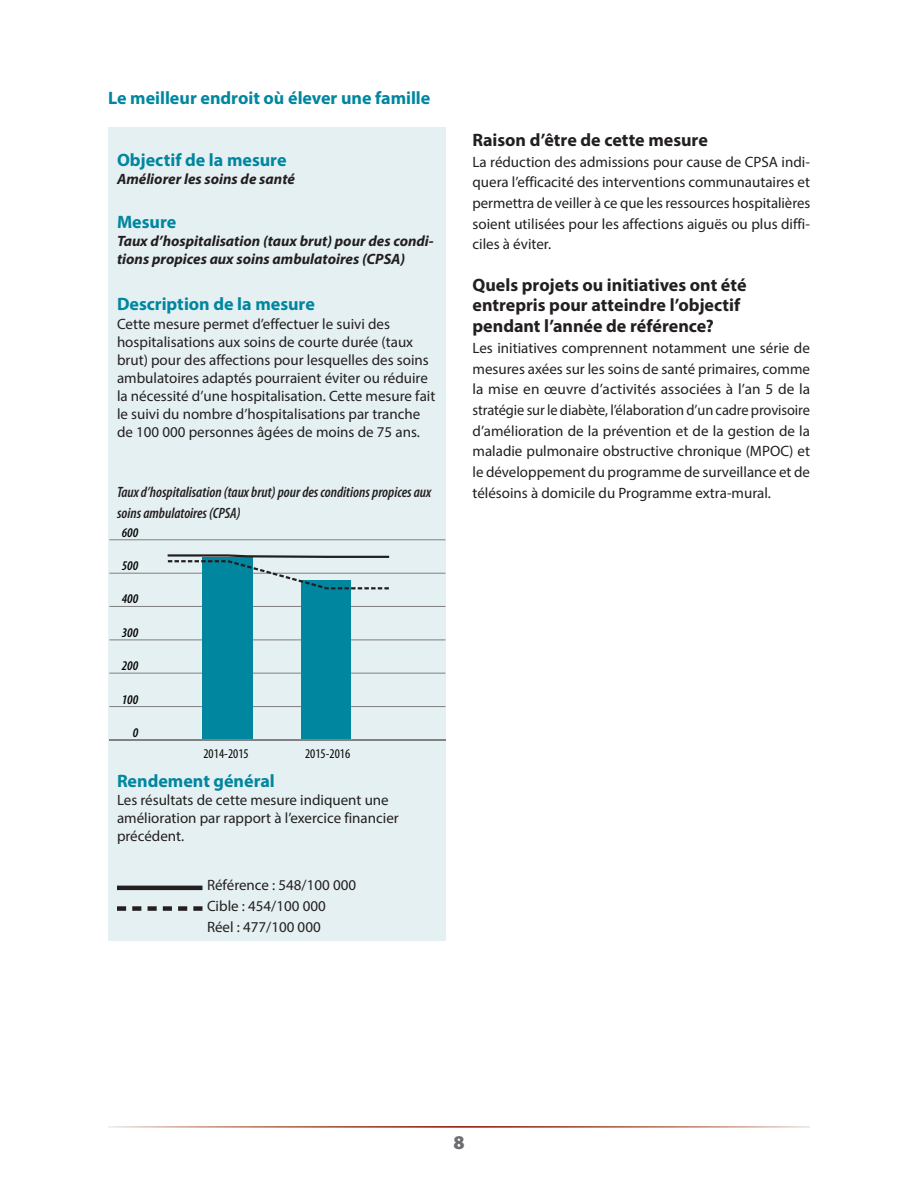
<style>
.page{position:relative;width:918px;height:1188px;background:#fff}
.page>*{position:absolute;margin:0;border:0;box-sizing:border-box;transform-origin:0 0}
.t1{font:900 19.5px "Myriad Pro";color:#6c6d70}
.t2{font:700 18px/20.7px "Myriad Pro";color:#231f20}
.t3{font:700 18px "Myriad Pro";color:#00869f}
.t4{font:15px/20.7px "Myriad Pro";color:#231f20}
.t5{font:italic 700 15px/18px "Myriad Pro";color:#231f20}
.t6{font:italic 600 condensed 15px/20.7px "Myriad Pro";color:#231f20}
.t7{font:italic 600 condensed 13.35px "Myriad Pro";letter-spacing:.005em;color:#040503}
.t8{font:condensed 13.35px "Myriad Pro";color:#040503}
</style>
<div class="page">
<div style="left:108px;top:127px;width:338px;height:813px;background:#e5f0f3"></div>
<hr style="left:117px;top:886px;width:85px;height:4px;background:#231f20">
<svg style="left:117px;top:906px;width:85px;height:5px"></svg>
<hr style="left:109px;top:539px;width:337px;height:1px;background:#828282">
<hr style="left:109px;top:573px;width:337px;height:1px;background:#828282">
<hr style="left:109px;top:606px;width:337px;height:1px;background:#828282">
<hr style="left:109px;top:639px;width:337px;height:1px;background:#828282">
<hr style="left:109px;top:673px;width:337px;height:1px;background:#828282">
<hr style="left:109px;top:706px;width:337px;height:1px;background:#828282">
<div style="left:301px;top:581px;width:50px;height:159px;background:#00869f"></div>
<div style="left:202px;top:557px;width:50px;height:183px;background:#00869f"></div>
<hr style="left:109px;top:739px;width:337px;height:1px;background:#828282">
<svg style="left:165px;top:554px;width:227px;height:37px"></svg>
<p class="t3" style="left:108px;top:87px;width:324px">Le meilleur endroit où élever une famille</p>
<p class="t3" style="left:117px;top:148px;width:171px">Objectif de la mesure</p>
<p class="t5" style="left:117px;top:169px;width:180px">Améliorer les soins de santé</p>
<p class="t3" style="left:117px;top:210px;width:61px">Mesure</p>
<p class="t5" style="left:117px;top:231px;width:318px">Taux d’hospitalisation (taux brut) pour des condi&shy;tions propices aux soins ambulatoires (CPSA)</p>
<p class="t3" style="left:117px;top:293px;width:199px">Description de la mesure</p>
<p class="t4" style="left:117px;top:314px;width:320px;line-height:18px">Cette mesure permet d’effectuer le suivi des hospitalisations aux soins de courte durée (taux brut) pour des affections pour lesquelles des soins ambulatoires adaptés pourraient éviter ou réduire la nécessité d’une hospitalisation. Cette mesure fait le suivi du nombre d’hospitalisations par tranche de 100 000 personnes âgées de moins de 75 ans.</p>
<p class="t6" style="left:117px;top:482px;width:316px">Taux d’hospitalisation (taux brut) pour des conditions propices aux soins ambulatoires (CPSA)</p>
<p class="t7" style="left:122px;top:524px;width:18px">600</p>
<p class="t7" style="left:122px;top:558px;width:18px">500</p>
<p class="t7" style="left:122px;top:591px;width:18px">400</p>
<p class="t7" style="left:122px;top:624px;width:18px">300</p>
<p class="t7" style="left:122px;top:657px;width:18px">200</p>
<p class="t7" style="left:122px;top:691px;width:18px">100</p>
<p class="t7" style="left:133px;top:724px;width:7px">0</p>
<p class="t8" style="left:204px;top:746px;width:47px">2014-2015</p>
<p class="t8" style="left:305px;top:746px;width:47px">2015-2016</p>
<p class="t3" style="left:117px;top:769px;width:159px">Rendement général</p>
<p class="t4" style="left:117px;top:790px;width:283px;line-height:18px">Les résultats de cette mesure indiquent une amélioration par rapport à l’exercice financier précédent.</p>
<p class="t4" style="left:207px;top:874px;width:151px">Référence : 548/100 000<br>Cible : 454/100 000<br>Réel : 477/100 000</p>
<p class="t2" style="left:472px;top:129px;width:237px">Raison d’être de cette mesure</p>
<p class="t4" style="left:472px;top:151px;width:339px;text-align:justify">La réduction des admissions pour cause de CPSA indi&shy;quera l’efficacité des interventions communautaires et permettra de veiller à ce que les ressources hospitalières soient utilisées pour les affections aiguës ou plus diffi&shy;ciles à éviter.</p>
<p class="t2" style="left:472px;top:274px;width:276px">Quels projets ou initiatives ont été entrepris pour atteindre l’objectif pendant l’année de référence?</p>
<p class="t4" style="left:472px;top:337px;width:339px;text-align:justify">Les initiatives comprennent notamment une série de mesures axées sur les soins de santé primaires, comme la mise en œuvre d’activités associées à l’an 5 de la stratégie sur le diabète, l’élaboration d’un cadre provisoire d’amélioration de la prévention et de la gestion de la maladie pulmonaire obstructive chronique (MPOC) et le développement du programme de surveillance et de télésoins à domicile du Programme extra-mural.</p>
<h1 class="t1" style="left:453px;top:1131px;width:13px">8</h1>
</div>
